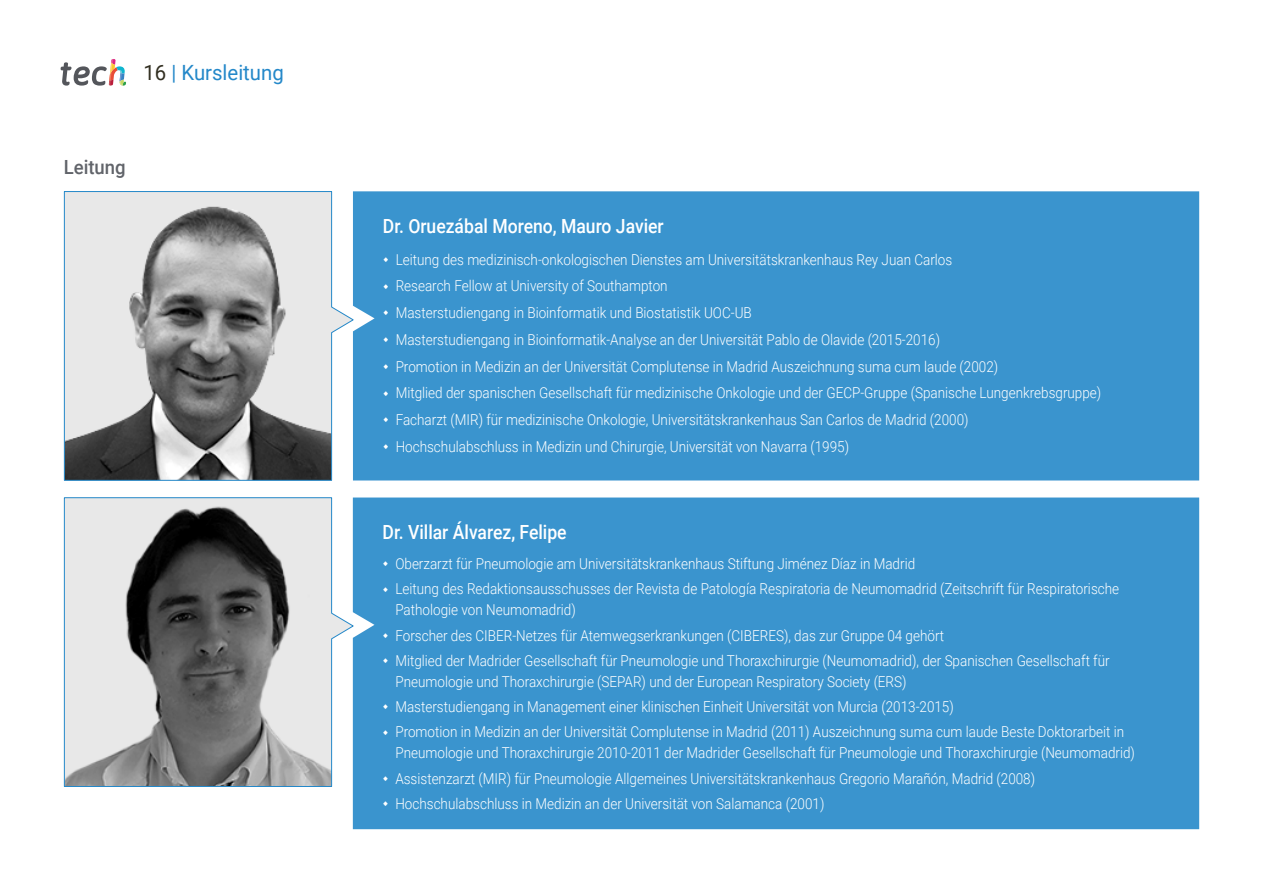
<style>
.page{position:relative;width:1263px;height:893px;background:#fff}
.page>*{position:absolute;margin:0;border:0;box-sizing:border-box;transform-origin:0 0}
.t1{font:21px "Roboto";color:#2488c9}
.t2{font:500 19.5px "Roboto";color:#fff;scale:.9 1}
.t3{font:500 19.5px "Roboto";color:#61646a;scale:.95 1}
.t4{font:300 15px/26.7px "Roboto";color:#fff;scale:.9 1}
.s1{color:#312e20}
</style>
<div class="page">
<svg style="left:61px;top:59px;width:65px;height:27px"></svg>
<div style="left:354px;top:191px;width:845px;height:289px;background:#3a94ce"></div>
<div style="left:353px;top:497px;width:846px;height:332px;background:#3a94ce"></div>
<svg style="left:64px;top:191px;width:290px;height:290px;background:#aeafb0"></svg>
<svg style="left:64px;top:497px;width:290px;height:290px;background:#a2a3a5"></svg>
<svg style="left:384px;top:257px;width:4px;height:5px"></svg>
<svg style="left:384px;top:284px;width:4px;height:5px"></svg>
<svg style="left:384px;top:310px;width:4px;height:5px"></svg>
<svg style="left:384px;top:337px;width:4px;height:5px"></svg>
<svg style="left:384px;top:364px;width:4px;height:5px"></svg>
<svg style="left:384px;top:391px;width:4px;height:5px"></svg>
<svg style="left:384px;top:417px;width:4px;height:5px"></svg>
<svg style="left:384px;top:444px;width:4px;height:5px"></svg>
<svg style="left:383px;top:561px;width:5px;height:5px"></svg>
<svg style="left:383px;top:587px;width:5px;height:5px"></svg>
<svg style="left:383px;top:633px;width:5px;height:5px"></svg>
<svg style="left:383px;top:658px;width:5px;height:5px"></svg>
<svg style="left:383px;top:704px;width:5px;height:5px"></svg>
<svg style="left:383px;top:730px;width:5px;height:5px"></svg>
<svg style="left:383px;top:776px;width:5px;height:5px"></svg>
<svg style="left:383px;top:801px;width:5px;height:5px"></svg>
<h1 class="t1" style="left:144px;top:57px;width:142px"><span class="s1">16</span> | Kursleitung</h1>
<h2 class="t3" style="left:64px;top:154px;width:67px">Leitung</h2>
<h2 class="t2" style="left:383px;top:212px;width:314px">Dr. Oruezábal Moreno, Mauro Javier</h2>
<p class="t4" style="left:396px;top:245px;width:785px">Leitung des medizinisch-onkologischen Dienstes am Universitätskrankenhaus Rey Juan Carlos<br>Research Fellow at University of Southampton<br>Masterstudiengang in Bioinformatik und Biostatistik UOC-UB<br>Masterstudiengang in Bioinformatik-Analyse an der Universität Pablo de Olavide (2015-2016)<br>Promotion in Medizin an der Universität Complutense in Madrid Auszeichnung suma cum laude (2002)<br>Mitglied der spanischen Gesellschaft für medizinische Onkologie und der GECP-Gruppe (Spanische Lungenkrebsgruppe)<br>Facharzt (MIR) für medizinische Onkologie, Universitätskrankenhaus San Carlos de Madrid (2000)<br>Hochschulabschluss in Medizin und Chirurgie, Universität von Navarra (1995)</p>
<h2 class="t2" style="left:383px;top:518px;width:206px">Dr. Villar Álvarez, Felipe</h2>
<p class="t4" style="left:395px;top:551px;width:806px;line-height:25.2px">Oberzarzt für Pneumologie am Universitätskrankenhaus Stiftung Jiménez Díaz in Madrid<br>Leitung des Redaktionsausschusses der Revista de Patología Respiratoria de Neumomadrid (Zeitschrift für Respiratorische</p>
<p class="t4" style="left:395px;top:597px;width:795px;line-height:25.2px">Pathologie von Neumomadrid)<br>Forscher des CIBER-Netzes für Atemwegserkrankungen (CIBERES), das zur Gruppe 04 gehört<br>Mitglied der Madrider Gesellschaft für Pneumologie und Thoraxchirurgie (Neumomadrid), der Spanischen Gesellschaft für</p>
<p class="t4" style="left:395px;top:668px;width:811px;line-height:25.2px">Pneumologie und Thoraxchirurgie (SEPAR) und der European Respiratory Society (ERS)<br>Masterstudiengang in Management einer klinischen Einheit Universität von Murcia (2013-2015)<br>Promotion in Medizin an der Universität Complutense in Madrid (2011) Auszeichnung suma cum laude Beste Doktorarbeit in</p>
<p class="t4" style="left:395px;top:740px;width:823px;line-height:25.2px">Pneumologie und Thoraxchirurgie 2010-2011 der Madrider Gesellschaft für Pneumologie und Thoraxchirurgie (Neumomadrid)<br>Assistenzarzt (MIR) für Pneumologie Allgemeines Universitätskrankenhaus Gregorio Marañón, Madrid (2008)<br>Hochschulabschluss in Medizin an der Universität von Salamanca (2001)</p>
</div>
